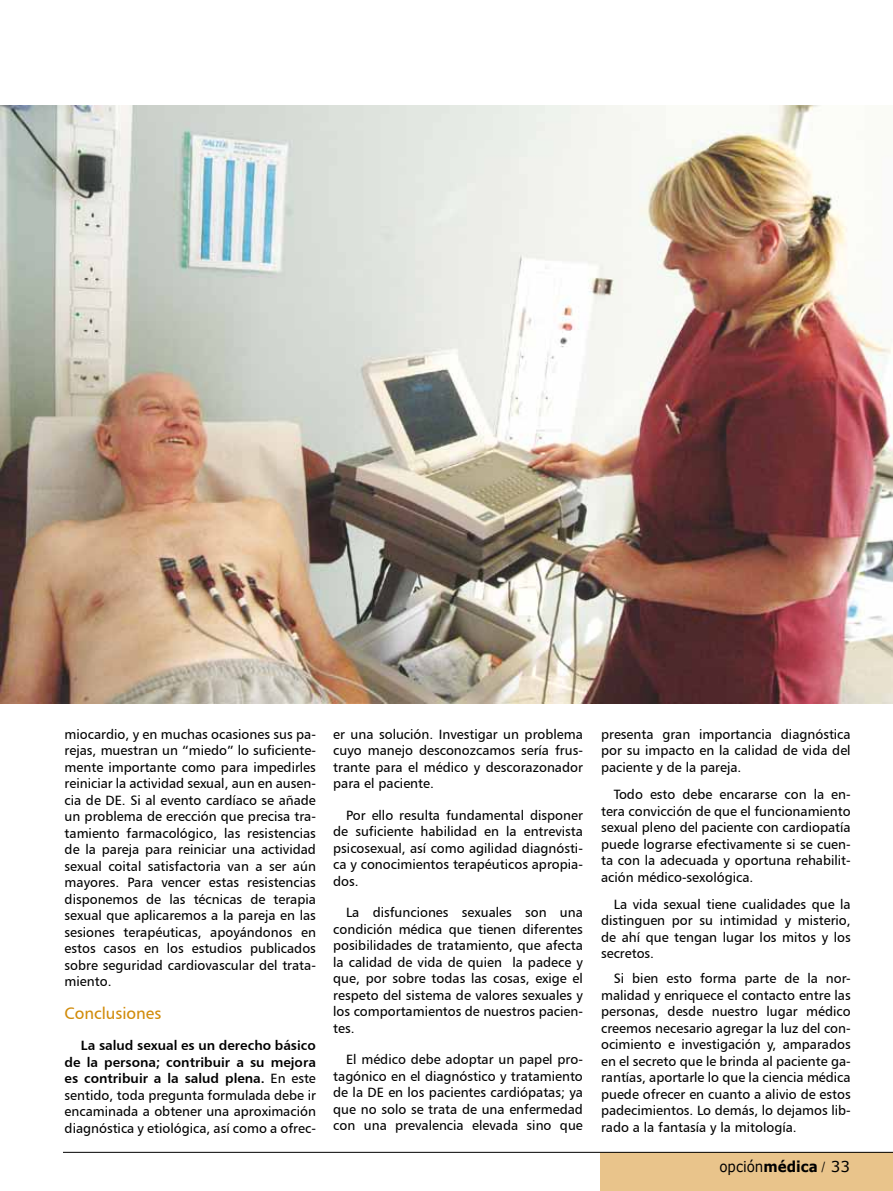
<style>
.page{position:relative;width:893px;height:1191px;background:#fff}
.page>*{position:absolute;margin:0;border:0;box-sizing:border-box;transform-origin:0 0}
.t1{font:16.5px "Humanist 777 BT Roman B";color:#d18b0a}
.t2{font:15px "Verdana";color:#000;scale:.9 1}
.t3{font:13.5px/16.5px "Humanist 777 BT Roman B";color:#000;text-align:justify}
.t4{font:13.5px/16.5px "Humanist 777 BT Bold B";color:#000;text-align:justify}
.s1{font-family:"Humanist 777 BT Roman B"}
.s2{font-weight:700}
.s3{font-family:"Adobe Garamond Pro"}
</style>
<div class="page">
<hr style="left:63px;top:1152px;width:830px;height:1px;background:#000">
<div style="left:600px;top:1152px;width:293px;height:39px;background:#e9c48b"></div>
<img style="left:0;top:105px;width:893px;height:598px">
<p class="t3" style="left:65px;top:725px;width:253px">miocardio, y en muchas ocasiones sus pa&shy;rejas, muestran un “miedo” lo suficiente&shy;mente importante como para impedirles reiniciar la actividad sexual, aun en ausen&shy;cia de DE. Si al evento cardíaco se añade un problema de erección que precisa tra&shy;tamiento farmacológico, las resistencias de la pareja para reiniciar una actividad sexual coital satisfactoria van a ser aún mayores. Para vencer estas resistencias disponemos de las técnicas de terapia sexual que aplicaremos a la pareja en las sesiones terapéuticas, apoyándonos en estos casos en los estudios publicados sobre seguridad cardiovascular del trata&shy;miento.</p>
<p class="t1" style="left:65px;top:1002px;width:98px">Conclusiones</p>
<p class="t4" style="left:65px;top:1036px;width:253px;text-indent:16px">La salud sexual es un derecho básico de la persona; contribuir a su mejora es contribuir a la salud plena. <span class="s1">En este</span></p>
<p class="t3" style="left:65px;top:1086px;width:253px">sentido, toda pregunta formulada debe ir encaminada a obtener una aproximación diagnóstica y etiológica, así como a ofrec-</p>
<p class="t3" style="left:333px;top:725px;width:251px">er una solución. Investigar un problema cuyo manejo desconozcamos sería frus&shy;trante para el médico y descorazonador para el paciente.</p>
<p class="t3" style="left:333px;top:806px;width:251px;text-indent:13px">Por ello resulta fundamental disponer de suficiente habilidad en la entrevista psicosexual, así como agilidad diagnósti&shy;ca y conocimientos terapéuticos apropia&shy;dos.</p>
<p class="t3" style="left:333px;top:904px;width:251px;text-indent:13px">La disfunciones sexuales son una condición médica que tienen diferentes posibilidades de tratamiento, que afecta la calidad de vida de quien la padece y que, por sobre todas las cosas, exige el respeto del sistema de valores sexuales y los comportamientos de nuestros pacien&shy;tes.</p>
<p class="t3" style="left:333px;top:1051px;width:251px;text-indent:13px">El médico debe adoptar un papel pro&shy;tagónico en el diagnóstico y tratamiento de la DE en los pacientes cardiópatas; ya que no solo se trata de una enfermedad con una prevalencia elevada sino que</p>
<p class="t3" style="left:601px;top:725px;width:251px">presenta gran importancia diagnóstica por su impacto en la calidad de vida del paciente y de la pareja.</p>
<p class="t3" style="left:601px;top:785px;width:251px;text-indent:13px">Todo esto debe encararse con la en&shy;tera convicción de que el funcionamiento sexual pleno del paciente con cardiopatía puede lograrse efectivamente si se cuen&shy;ta con la adecuada y oportuna rehabilit&shy;ación médico-sexológica.</p>
<p class="t3" style="left:601px;top:895px;width:251px;text-indent:13px">La vida sexual tiene cualidades que la distinguen por su intimidad y misterio, de ahí que tengan lugar los mitos y los secretos.</p>
<p class="t3" style="left:601px;top:970px;width:251px;text-indent:13px">Si bien esto forma parte de la nor&shy;malidad y enriquece el contacto entre las personas, desde nuestro lugar médico creemos necesario agregar la luz del con&shy;ocimiento e investigación y, amparados en el secreto que le brinda al paciente ga&shy;rantías, aportarle lo que la ciencia médica puede ofrecer en cuanto a alivio de estos padecimientos. Lo demás, lo dejamos lib&shy;rado a la fantasía y la mitología.</p>
<p class="t2" style="left:719px;top:1156px;width:146px">opción<span class="s2">médica</span> <span class="s3">/</span> 33</p>
</div>
